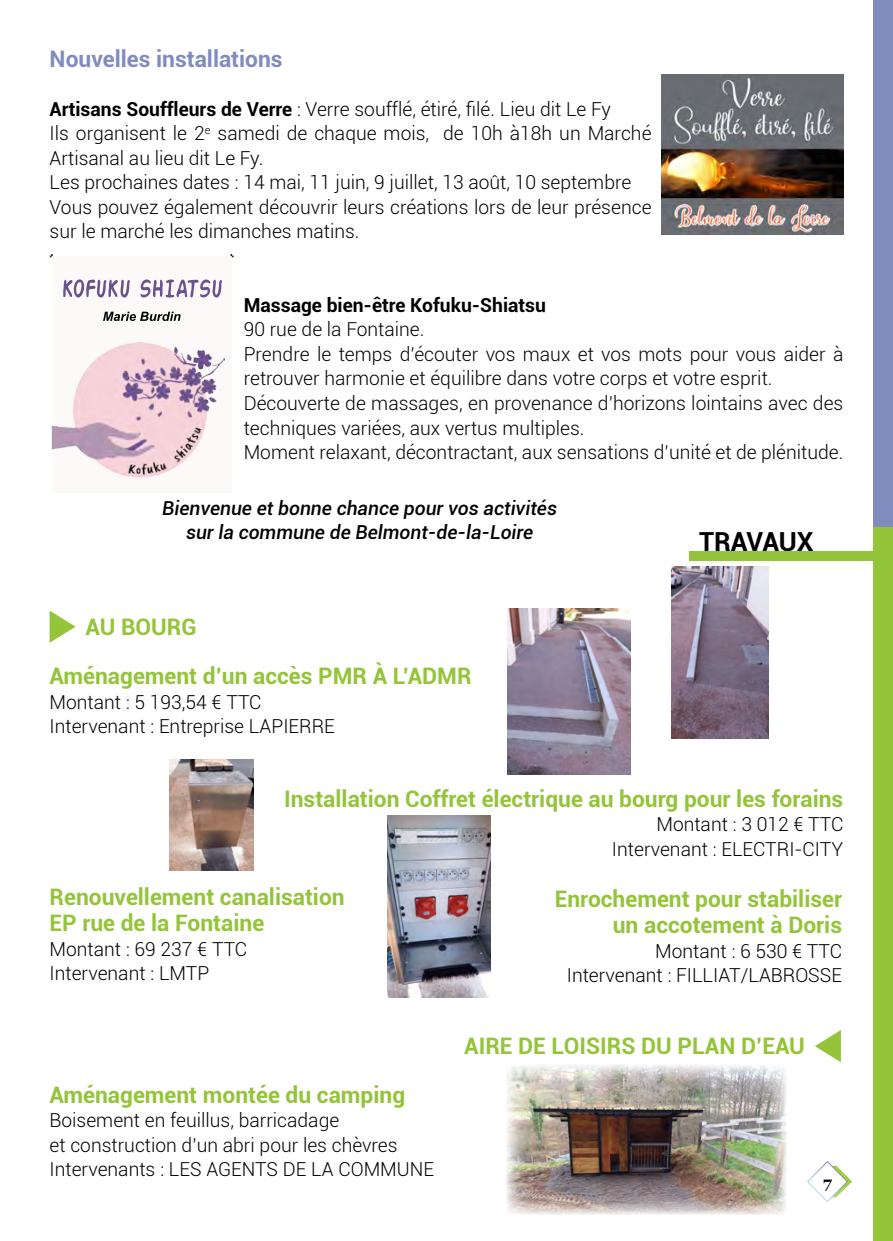
<style>
.page{position:relative;width:893px;height:1241px;background:#fff}
.page>*{position:absolute;margin:0;border:0;box-sizing:border-box;transform-origin:0 0}
.t1{font:700 26.25px "Roboto";letter-spacing:-.005em;color:#000}
.t2{font:700 22.75px/26.2px "Roboto";color:#94c43a}
.t3{font:700 22.75px "Roboto";color:#808cbe}
.t4{font:300 19.25px/24.5px "Roboto";color:#000}
.t5{font:italic 500 19.25px/24.5px "Roboto";color:#000;text-align:center}
.t6{font:700 19.25px "Roboto";color:#000}
.t7{font:700 15.75px "Georgia";color:#000}
.s1{font-weight:700}
</style>
<div class="page">
<svg style="left:807px;top:1161px;width:45px;height:41px"></svg>
<svg style="left:50px;top:611px;width:26px;height:31px"></svg>
<svg style="left:815px;top:1030px;width:26px;height:32px"></svg>
<div style="left:690px;top:551px;width:188px;height:10px;background:#94c43a"></div>
<img style="left:506px;top:1065px;width:281px;height:149px">
<img style="left:661px;top:74px;width:182px;height:160px">
<img style="left:508px;top:608px;width:122px;height:166px">
<img style="left:672px;top:566px;width:97px;height:172px">
<img style="left:170px;top:759px;width:84px;height:111px">
<img style="left:388px;top:815px;width:102px;height:182px">
<div style="left:873px;top:527px;width:20px;height:713px;background:#94c43a"></div>
<div style="left:873px;top:0;width:20px;height:526px;background:#808cbe"></div>
<div style="left:52px;top:256px;width:180px;height:236px;background:#fcf9f9"></div>
<svg style="left:103px;top:311px;width:78px;height:10px"></svg>
<svg style="left:63px;top:279px;width:159px;height:18px"></svg>
<img style="left:58px;top:343px;width:167px;height:135px">
<svg style="left:52px;top:425px;width:6px;height:24px"></svg>
<p class="t3" style="left:50px;top:43px;width:235px">Nouvelles installations</p>
<p class="t4" style="left:50px;top:96px;width:603px"><span class="s1">Artisans Souffleurs de Verre</span> : Verre soufflé, étiré, filé. Lieu dit Le Fy<br>Ils organisent le 2<sup>e</sup> samedi de chaque mois, de 10h à18h un Marché Artisanal au lieu dit Le Fy.<br>Les prochaines dates : 14 mai, 11 juin, 9 juillet, 13 août, 10 septembre Vous pouvez également découvrir leurs créations lors de leur présence sur le marché les dimanches matins.</p>
<p class="t6" style="left:244px;top:291px;width:304px">Massage bien-être Kofuku-Shiatsu</p>
<p class="t4" style="left:244px;top:316px;width:601px">90 rue de la Fontaine.<br>Prendre le temps d’écouter vos maux et vos mots pour vous aider à retrouver harmonie et équilibre dans votre corps et votre esprit.<br>Découverte de massages, en provenance d’horizons lointains avec des techniques variées, aux vertus multiples.<br>Moment relaxant, décontractant, aux sensations d’unité et de plénitude.</p>
<p class="t5" style="left:162px;top:494px;width:396px">Bienvenue et bonne chance pour vos activités sur la commune de Belmont-de-la-Loire</p>
<p class="t2" style="left:50px;top:601px;width:423px;line-height:49px;text-indent:36px">AU BOURG<br>Aménagement d’un accès PMR À L’ADMR</p>
<p class="t4" style="left:50px;top:688px;width:287px">Montant : 5 193,54 € TTC<br>Intervenant : Entreprise LAPIERRE</p>
<h1 class="t1" style="left:699px;top:523px;width:116px">TRAVAUX</h1>
<p class="t2" style="left:284px;top:784px;width:561px">Installation Coffret électrique au bourg pour les forains</p>
<p class="t4" style="left:612px;top:811px;width:233px;text-align:right">Montant : 3 012 € TTC<br>Intervenant : ELECTRI-CITY</p>
<p class="t2" style="left:50px;top:882px;width:297px">Renouvellement canalisation<br>EP rue de la Fontaine</p>
<p class="t4" style="left:50px;top:935px;width:199px">Montant : 69 237 € TTC<br>Intervenant : LMTP</p>
<p class="t2" style="left:555px;top:884px;width:289px;text-align:right">Enrochement pour stabiliser un accotement à Doris</p>
<p class="t4" style="left:567px;top:937px;width:277px;text-align:right">Montant : 6 530 € TTC<br>Intervenant : FILLIAT/LABROSSE</p>
<p class="t2" style="left:50px;top:1080px;width:357px">Aménagement montée du camping</p>
<p class="t4" style="left:50px;top:1107px;width:386px">Boisement en feuillus, barricadage<br>et construction d’un abri pour les chèvres<br>Intervenants : LES AGENTS DE LA COMMUNE</p>
<p class="t2" style="left:464px;top:1031px;width:342px">AIRE DE LOISIRS DU PLAN D’EAU</p>
<p class="t7" style="left:823px;top:1170px;width:10px">7</p>
</div>
